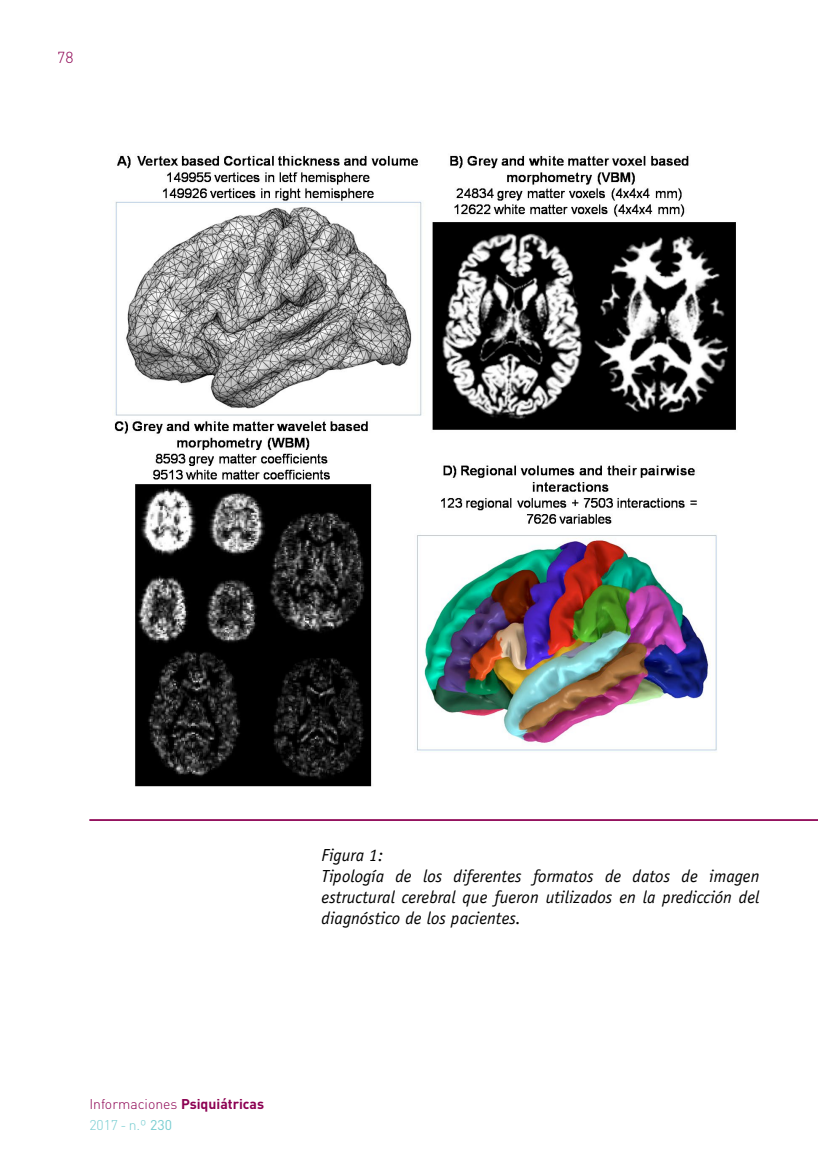
<style>
.page{position:relative;width:819px;height:1166px;background:#fff}
.page>*{position:absolute;margin:0;border:0;box-sizing:border-box;transform-origin:0 0}
.Text_interior{font:italic 17.5px/21px "Officina Sans";color:#000;text-align:justify}
.t1{font:300 15.75px "DIN";color:#8c0052}
.t2{font:300 14px/21px "DIN";color:#8c0052}
.s1{font-weight:700}
.s2{color:#78cdd1}
.s3{font-weight:400;color:#78cdd1}
</style>
<div class="page">
<hr style="left:89px;top:819px;width:729px;height:2px;background:#8c0052">
<img style="left:114px;top:155px;width:622px;height:632px">
<p class="t1" style="left:57px;top:48px;width:18px">78</p>
<p class="Text_interior" style="left:321px;top:845px;width:63px">Figura 1:</p>
<p class="Text_interior" style="left:321px;top:866px;width:439px">Tipología de los diferentes formatos de datos de imagen estructural cerebral que fueron utilizados en la predicción del diagnóstico de los pacientes.</p>
<p class="t2" style="left:89px;top:1093px;width:176px">Informaciones <span class="s1">Psiquiátricas<br></span><span class="s2">2017 - n.º</span> <span class="s3">230</span></p>
</div>
